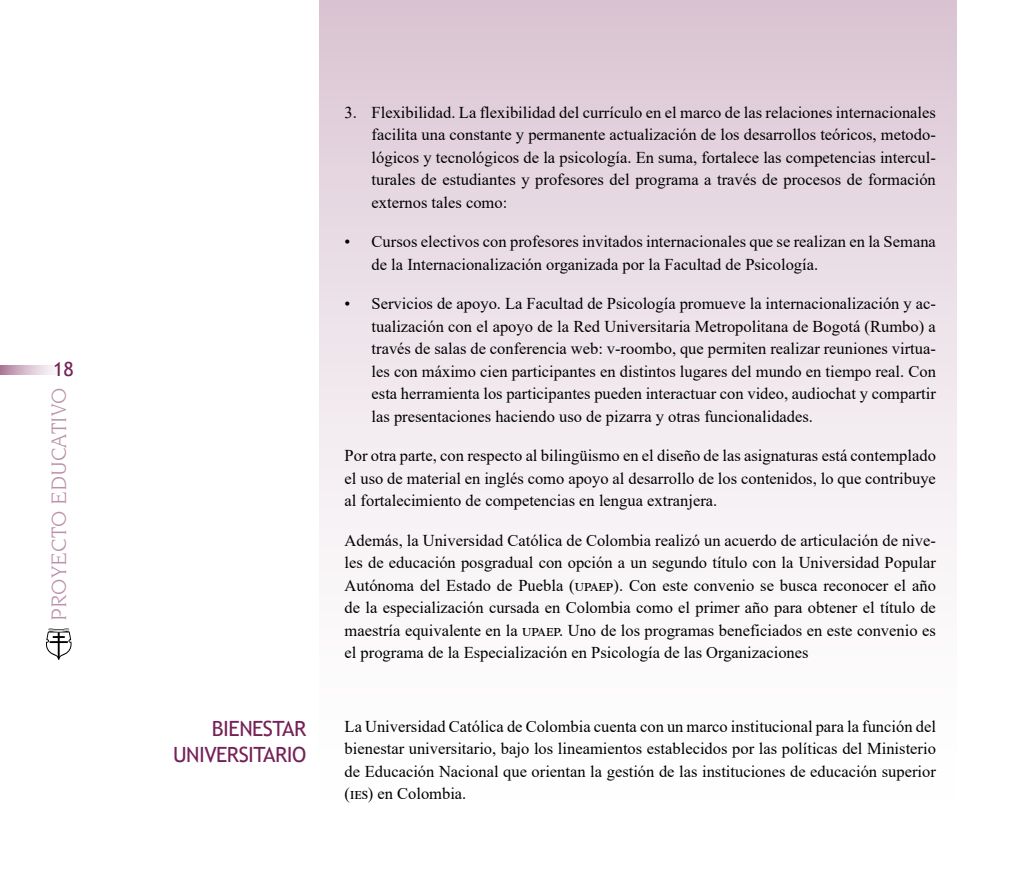
<style>
.page{position:relative;width:1021px;height:893px;background:#fff}
.page>*{position:absolute;margin:0;border:0;box-sizing:border-box;transform-origin:0 0}
.t1{font:22.5px "Trident S Si";color:#ba90ab}
.t2{font:21px/25.5px "Trebuchet MS";letter-spacing:-.025em;color:#752157;text-align:right}
.t3{font:19.5px "Trebuchet MS";color:#752157}
.t4{font:16.5px/22.5px "Times New Roman";color:#000;text-align:justify}
</style>
<div class="page">
<div style="left:319px;top:0;width:637px;height:808px;background:linear-gradient(to bottom,#dcc8d5,#fff)"></div>
<svg style="left:0;top:365px;width:55px;height:10px"></svg>
<svg style="left:46px;top:628px;width:26px;height:32px"></svg>
<p class="t3" style="left:53px;top:357px;width:22px">18</p>
<h1 class="t1" style="left:46px;top:621px;width:235px;rotate:-90deg">PROYECTO EDUCATIVO</h1>
<p class="t2" style="left:173px;top:716px;width:135px">BIENESTAR<br>UNIVERSITARIO</p>
<p class="t4" style="left:371px;top:100px;width:566px;text-indent:-27px">3. Flexibilidad. La flexibilidad del currículo en el marco de las relaciones internacionales facilita una constante y permanente actualización de los desarrollos teóricos, metodo&shy;lógicos y tecnológicos de la psicología. En suma, fortalece las competencias intercul&shy;turales de estudiantes y profesores del programa a través de procesos de formación externos tales como:</p>
<p class="t4" style="left:371px;top:230px;width:566px;text-indent:-27px">• Cursos electivos con profesores invitados internacionales que se realizan en la Semana de la Internacionalización organizada por la Facultad de Psicología.</p>
<p class="t4" style="left:371px;top:292px;width:566px;text-indent:-27px">• Servicios de apoyo. La Facultad de Psicología promueve la internacionalización y ac&shy;tualización con el apoyo de la Red Universitaria Metropolitana de Bogotá (Rumbo) a través de salas de conferencia web: v-roombo, que permiten realizar reuniones virtua&shy;les con máximo cien participantes en distintos lugares del mundo en tiempo real. Con esta herramienta los participantes pueden interactuar con video, audiochat y compartir las presentaciones haciendo uso de pizarra y otras funcionalidades.</p>
<p class="t4" style="left:344px;top:444px;width:593px">Por otra parte, con respecto al bilingüismo en el diseño de las asignaturas está contemplado el uso de material en inglés como apoyo al desarrollo de los contenidos, lo que contribuye al fortalecimiento de competencias en lengua extranjera.</p>
<p class="t4" style="left:344px;top:529px;width:593px">Además, la Universidad Católica de Colombia realizó un acuerdo de articulación de nive&shy;les de educación posgradual con opción a un segundo título con la Universidad Popular Autónoma del Estado de Puebla (upaep). Con este convenio se busca reconocer el año de la especialización cursada en Colombia como el primer año para obtener el título de maestría equivalente en la upaep. Uno de los programas beneficiados en este convenio es el programa de la Especialización en Psicología de las Organizaciones</p>
<p class="t4" style="left:344px;top:715px;width:593px">La Universidad Católica de Colombia cuenta con un marco institucional para la función del bienestar universitario, bajo los lineamientos establecidos por las políticas del Ministerio de Educación Nacional que orientan la gestión de las instituciones de educación superior (ies) en Colombia.</p>
</div>
